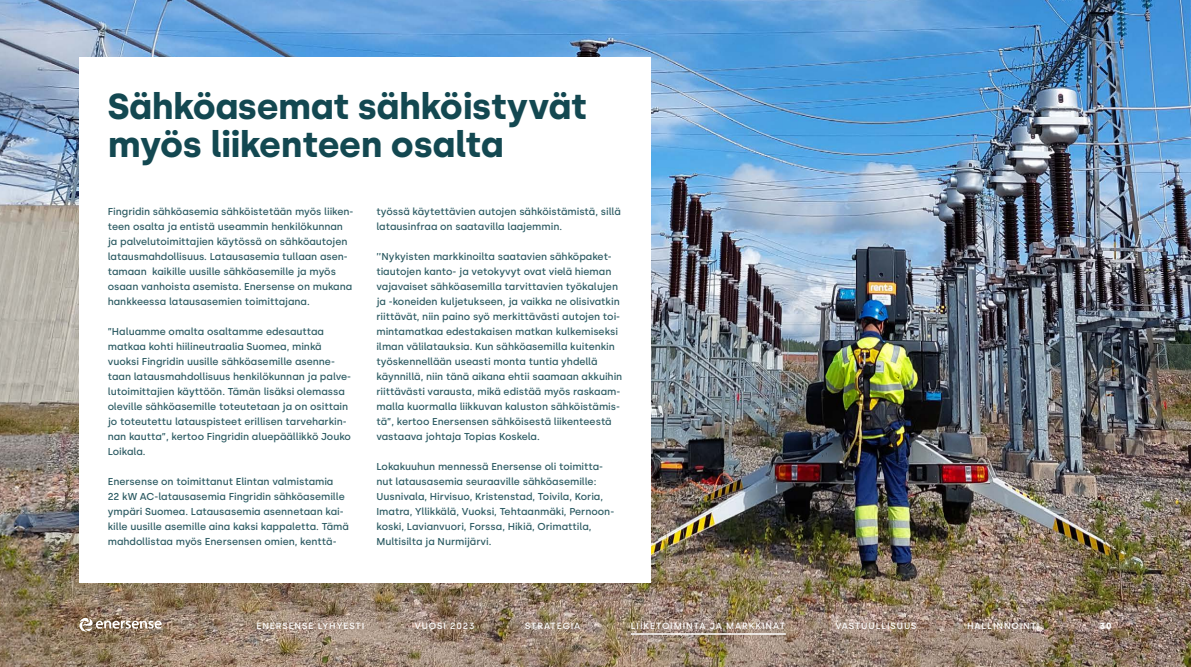
<style>
.page{position:relative;width:1191px;height:667px;background:#fff}
.page>*{position:absolute;margin:0;border:0;box-sizing:border-box;transform-origin:0 0}
.t1{font:700 36px/38px "Silka";letter-spacing:-.01em;color:#134851}
.t2{font:500 10px/15px "Silka";color:#2b5a62}
.t3{font:500 9px "Silka";letter-spacing:.1em;color:#fff}
.t4{font:700 9px "Silka";color:#fff}
</style>
<div class="page">
<img style="left:0;top:0;width:1191px;height:666px">
<div style="left:79px;top:57px;width:572px;height:525px;background:#fff"></div>
<svg style="left:78px;top:617px;width:84px;height:14px"></svg>
<hr style="left:631px;top:632px;width:155px;height:2px;background:#fff">
<h1 class="t1" style="left:108px;top:88px;width:480px">Sähköasemat sähköistyvät myös liikenteen osalta</h1>
<p class="t2" style="left:108px;top:204px;width:247px">Fingridin sähköasemia sähköistetään myös liiken&shy;teen osalta ja entistä useammin henkilökunnan ja palvelutoimittajien käytössä on sähköautojen latausmahdollisuus. Latausasemia tullaan asen&shy;tamaan kaikille uusille sähköasemille ja myös osaan vanhoista asemista. Enersense on mukana hankkeessa latausasemien toimittajana.</p>
<p class="t2" style="left:108px;top:324px;width:245px">”Haluamme omalta osaltamme edesauttaa matkaa kohti hiilineutraalia Suomea, minkä vuoksi Fingridin uusille sähköasemille asenne&shy;taan latausmahdollisuus henkilökunnan ja palve&shy;lutoimittajien käyttöön. Tämän lisäksi olemassa oleville sähköasemille toteutetaan ja on osittain jo toteutettu latauspisteet erillisen tarveharkin&shy;nan kautta”, kertoo Fingridin aluepäällikkö Jouko Loikala.</p>
<p class="t2" style="left:108px;top:474px;width:243px">Enersense on toimittanut Elintan valmistamia<br>22 kW AC-latausasemia Fingridin sähköasemille ympäri Suomea. Latausasemia asennetaan kai&shy;kille uusille asemille aina kaksi kappaletta. Tämä mahdollistaa myös Enersensen omien, kenttä-</p>
<p class="t2" style="left:376px;top:204px;width:246px">työssä käytettävien autojen sähköistämistä, sillä latausinfraa on saatavilla laajemmin.</p>
<p class="t2" style="left:376px;top:249px;width:247px">’’Nykyisten markkinoilta saatavien sähköpaket&shy;tiautojen kanto- ja vetokyvyt ovat vielä hieman vajavaiset sähköasemilla tarvittavien työkalujen ja -koneiden kuljetukseen, ja vaikka ne olisivatkin riittävät, niin paino syö merkittävästi autojen toi&shy;mintamatkaa edestakaisen matkan kulkemiseksi ilman välilatauksia. Kun sähköasemilla kuitenkin työskennellään useasti monta tuntia yhdellä käynnillä, niin tänä aikana ehtii saamaan akkuihin riittävästi varausta, mikä edistää myös raskaam&shy;malla kuormalla liikkuvan kaluston sähköistämis&shy;tä”, kertoo Enersensen sähköisestä liikenteestä vastaava johtaja Topias Koskela.</p>
<p class="t2" style="left:376px;top:459px;width:239px">Lokakuuhun mennessä Enersense oli toimitta&shy;nut latausasemia seuraaville sähköasemille:<br>Uusnivala, Hirvisuo, Kristenstad, Toivila, Koria, Imatra, Yllikkälä, Vuoksi, Tehtaanmäki, Pernoon&shy;koski, Lavianvuori, Forssa, Hikiä, Orimattila, Multisilta ja Nurmijärvi.</p>
<p class="t3" style="left:256px;top:620px;width:109px">ENERSENSE LYHYESTI</p>
<p class="t3" style="left:415px;top:620px;width:61px">VUOSI 2023</p>
<p class="t3" style="left:525px;top:620px;width:57px">STRATEGIA</p>
<p class="t3" style="left:631px;top:620px;width:156px">LIIKETOIMINTA JA MARKKINAT</p>
<p class="t3" style="left:835px;top:620px;width:83px">VASTUULLISUUS</p>
<p class="t3" style="left:967px;top:620px;width:74px">HALLINNOINTI</p>
<p class="t4" style="left:1099px;top:620px;width:13px">30</p>
</div>
